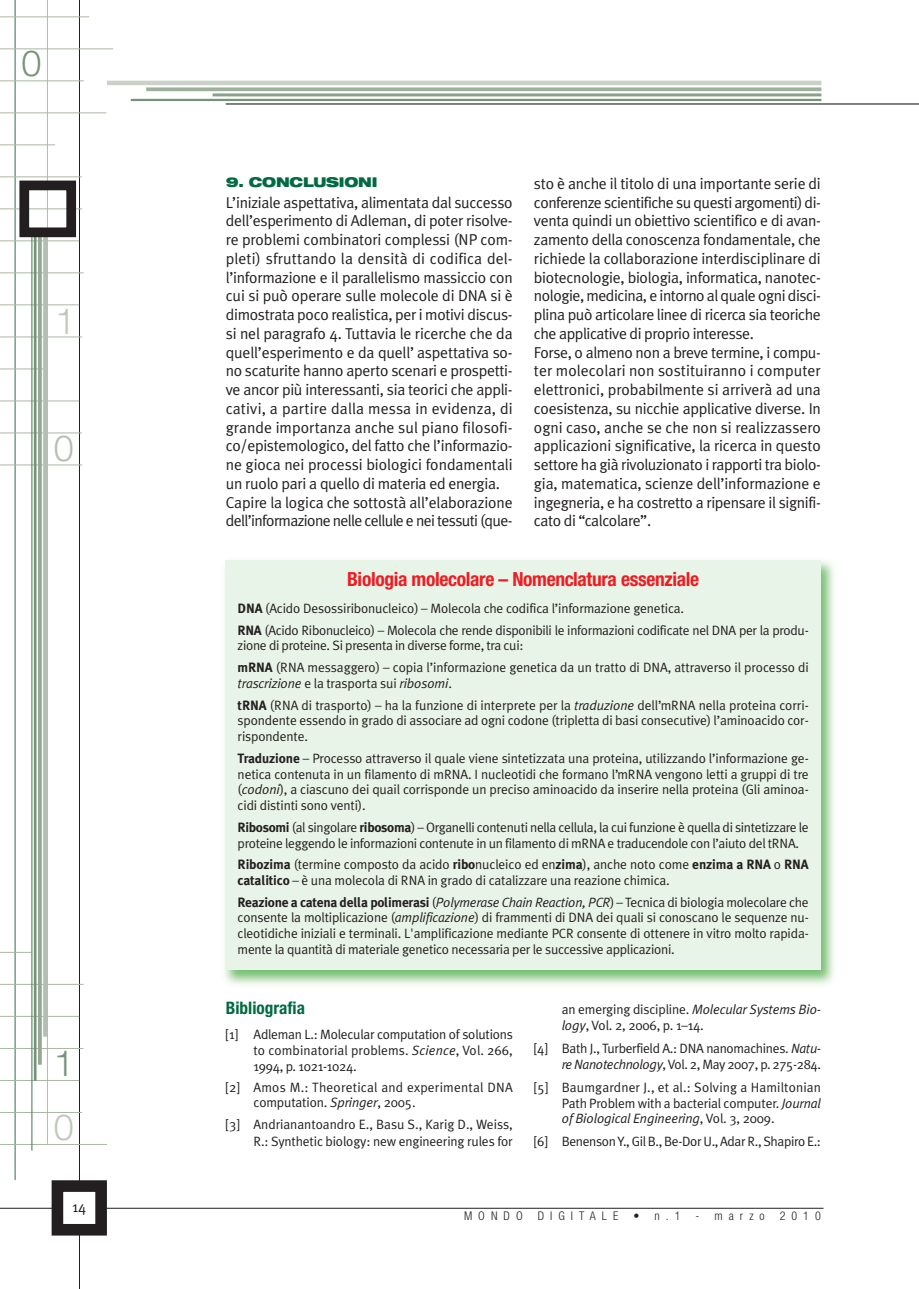
<style>
.page{position:relative;width:919px;height:1289px;background:#fff}
.page>*{position:absolute;margin:0;border:0;box-sizing:border-box;transform-origin:0 0}
.t1{font:300 36px "Helvetica Neue";color:#c0c8bc}
.t2{font:300 36px "Helvetica Neue";color:#769379}
.t3{font:300 36px "Helvetica Neue";color:#b4bfb1}
.t4{font:700 condensed 19.5px "Helvetica Neue";letter-spacing:-.015em;color:#ee1d23}
.t5{font:700 condensed 17.25px "Helvetica Neue";color:#026a43}
.t6{font:15.75px/18.8px "Meta Plus Normal";letter-spacing:-.02em;color:#231f20}
.t7{font:15px "Meta Plus Normal";color:#231f20}
.t8{font:13.5px/15.8px "Meta Plus Normal";letter-spacing:-.01em;color:#231f20}
.t9{font:13.5px/15.8px "Meta Plus Normal";letter-spacing:.015em;color:#231f20}
.t10{font:900 expanded 13.5px "Helvetica Neue";letter-spacing:-.02em;color:#026a43}
.t11{font:300 condensed 12px "Helvetica Neue";letter-spacing:.505em;color:#231f20}
.s1{font-family:"Meta Plus";font-weight:700}
.s2{font-style:italic}
</style>
<div class="page">
<hr style="left:47px;top:0;width:1px;height:1143px;background:#b4bfb1">
<hr style="left:0;top:1207px;width:823px;height:1px;background:#231f20">
<hr style="left:107px;top:81px;width:714px;height:4px;background:#cad2c8">
<svg style="left:146px;top:87px;width:675px;height:4px;background:#a9b8a7"></svg>
<hr style="left:131px;top:99px;width:690px;height:2px;background:#769379">
<hr style="left:15px;top:0;width:1px;height:1179px;background:#2c724d">
<hr style="left:79px;top:0;width:1px;height:1288px;background:#231f20">
<hr style="left:0;top:17px;width:89px;height:1px;background:#aab7a7">
<hr style="left:0;top:48px;width:113px;height:1px;background:#aab7a7">
<hr style="left:0;top:80px;width:84px;height:1px;background:#aab7a7">
<hr style="left:0;top:112px;width:106px;height:1px;background:#aab7a7">
<hr style="left:0;top:144px;width:55px;height:1px;background:#aab7a7">
<hr style="left:0;top:176px;width:82px;height:1px;background:#aab7a7">
<hr style="left:0;top:208px;width:82px;height:1px;background:#aab7a7">
<hr style="left:0;top:240px;width:79px;height:1px;background:#aab7a7">
<hr style="left:0;top:272px;width:84px;height:1px;background:#aab7a7">
<hr style="left:0;top:304px;width:79px;height:1px;background:#aab7a7">
<hr style="left:0;top:336px;width:82px;height:1px;background:#aab7a7">
<hr style="left:0;top:368px;width:44px;height:1px;background:#aab7a7">
<hr style="left:0;top:400px;width:79px;height:1px;background:#aab7a7">
<hr style="left:0;top:432px;width:82px;height:1px;background:#aab7a7">
<hr style="left:0;top:464px;width:82px;height:1px;background:#aab7a7">
<hr style="left:0;top:952px;width:31px;height:1px;background:#aab7a7">
<hr style="left:0;top:984px;width:84px;height:1px;background:#aab7a7">
<hr style="left:0;top:1015px;width:79px;height:1px;background:#aab7a7">
<hr style="left:0;top:1048px;width:83px;height:1px;background:#aab7a7">
<hr style="left:0;top:1080px;width:79px;height:1px;background:#aab7a7">
<hr style="left:0;top:1112px;width:82px;height:1px;background:#aab7a7">
<hr style="left:0;top:1144px;width:107px;height:1px;background:#aab7a7">
<svg style="left:38px;top:237px;width:4px;height:827px;background:#99ac99"></svg>
<hr style="left:34px;top:232px;width:3px;height:848px;background:#769379">
<hr style="left:31px;top:235px;width:1px;height:915px;background:#497c5a">
<div style="left:57px;top:1185px;width:44px;height:44px;background:#fff"></div>
<div style="left:52px;top:1180px;width:55px;height:55px;border:12px solid #231f20"></div>
<hr style="left:226px;top:103px;width:692px;height:2px;background:#57585a">
<div style="left:43px;top:232px;width:5px;height:804px;background:#b4bfb1"></div>
<hr style="left:212px;top:93px;width:609px;height:3px;background:#8aa08a">
<div style="left:19px;top:180px;width:57px;height:57px;border:10px solid #231f20"></div>
<img style="left:224px;top:560px;width:610px;height:425px">
<div style="left:226px;top:560px;width:594px;height:409px;background:#e9f4e8"></div>
<h1 class="t2" style="left:21px;top:51px;width:22px">0</h1>
<h1 class="t1" style="left:55px;top:308px;width:22px">1</h1>
<h1 class="t3" style="left:54px;top:435px;width:22px">0</h1>
<h1 class="t2" style="left:54px;top:1049px;width:22px">1</h1>
<h1 class="t1" style="left:54px;top:1113px;width:22px">0</h1>
<p class="t7" style="left:72px;top:1198px;width:16px">14</p>
<p class="t10" style="left:226px;top:176px;width:153px">9. CONCLUSIONI</p>
<p class="t6" style="left:226px;top:193px;width:288px">L’iniziale aspettativa, alimentata dal successo dell’esperimento di Adleman, di poter risolve&shy;re problemi combinatori complessi (NP com&shy;pleti) sfruttando la densità di codifica del&shy;l’informazione e il parallelismo massiccio con cui si può operare sulle molecole di DNA si è dimostrata poco realistica, per i motivi discus&shy;si nel paragrafo 4. Tuttavia le ricerche che da quell’esperimento e da quell’ aspettativa so&shy;no scaturite hanno aperto scenari e prospetti&shy;ve ancor più interessanti, sia teorici che appli&shy;cativi, a partire dalla messa in evidenza, di grande importanza anche sul piano filosofi&shy;co/epistemologico, del fatto che l’informazio&shy;ne gioca nei processi biologici fondamentali un ruolo pari a quello di materia ed energia.<br>Capire la logica che sottostà all’elaborazione dell’informazione nelle cellule e nei tessuti (que-</p>
<p class="t6" style="left:534px;top:174px;width:288px">sto è anche il titolo di una importante serie di conferenze scientifiche su questi argomenti) di&shy;venta quindi un obiettivo scientifico e di avan&shy;zamento della conoscenza fondamentale, che richiede la collaborazione interdisciplinare di biotecnologie, biologia, informatica, nanotec&shy;nologie, medicina, e intorno al quale ogni disci&shy;plina può articolare linee di ricerca sia teoriche che applicative di proprio interesse.<br>Forse, o almeno non a breve termine, i compu&shy;ter molecolari non sostituiranno i computer elettronici, probabilmente si arriverà ad una coesistenza, su nicchie applicative diverse. In ogni caso, anche se che non si realizzassero applicazioni significative, la ricerca in questo settore ha già rivoluzionato i rapporti tra biolo&shy;gia, matematica, scienze dell’informazione e ingegneria, e ha costretto a ripensare il signifi&shy;cato di “calcolare”.</p>
<h2 class="t4" style="left:347px;top:572px;width:353px">Biologia molecolare – Nomenclatura essenziale</h2>
<p class="t8" style="left:238px;top:597px;width:572px;line-height:21.8px"><span class="s1">DNA</span> (Acido Desossiribonucleico) – Molecola che codifica l’informazione genetica.<br><span class="s1">RNA</span> (Acido Ribonucleico) – Molecola che rende disponibili le informazioni codificate nel DNA per la produ-</p>
<p class="t8" style="left:238px;top:634px;width:572px;line-height:21.8px">zione di proteine. Si presenta in diverse forme, tra cui:<br><span class="s1">mRNA</span> (RNA messaggero) – copia l’informazione genetica da un tratto di DNA, attraverso il processo di</p>
<p class="t8" style="left:238px;top:672px;width:572px;line-height:21.8px"><span class="s2">trascrizione</span> e la trasporta sui <span class="s2">ribosomi</span>.<br><span class="s1">tRNA</span> (RNA di trasporto) – ha la funzione di interprete per la <span class="s2">traduzione</span> dell’mRNA nella proteina corri-</p>
<p class="t8" style="left:238px;top:712px;width:572px">spondente essendo in grado di associare ad ogni codone (tripletta di basi consecutive) l’aminoacido cor&shy;rispondente.</p>
<p class="t8" style="left:238px;top:750px;width:572px;text-align:justify"><span class="s1">Traduzione</span> – Processo attraverso il quale viene sintetizzata una proteina, utilizzando l’informazione ge&shy;netica contenuta in un filamento di mRNA. I nucleotidi che formano l’mRNA vengono letti a gruppi di tre (<span class="s2">codoni</span>), a ciascuno dei quail corrisponde un preciso aminoacido da inserire nella proteina (Gli aminoa&shy;cidi distinti sono venti).</p>
<p class="t8" style="left:238px;top:819px;width:572px"><span class="s1">Ribosomi</span> (al singolare <span class="s1">ribosoma</span>) – Organelli contenuti nella cellula, la cui funzione è quella di sintetizzare le proteine leggendo le informazioni contenute in un filamento di mRNA e traducendole con l’aiuto del tRNA.</p>
<p class="t8" style="left:238px;top:856px;width:572px"><span class="s1">Ribozima</span> (termine composto da acido <span class="s1">ribo</span>nucleico ed en<span class="s1">zima</span>), anche noto come <span class="s1">enzima a RNA</span> o <span class="s1">RNA catalitico</span> – è una molecola di RNA in grado di catalizzare una reazione chimica.</p>
<p class="t8" style="left:238px;top:894px;width:572px;text-align:justify"><span class="s1">Reazione a catena della polimerasi</span> (<span class="s2">Polymerase Chain Reaction, PCR</span>) – Tecnica di biologia molecolare che consente la moltiplicazione (<span class="s2">amplificazione</span>) di frammenti di DNA dei quali si conoscano le sequenze nu&shy;cleotidiche iniziali e terminali. L'amplificazione mediante PCR consente di ottenere in vitro molto rapida&shy;mente la quantità di materiale genetico necessaria per le successive applicazioni.</p>
<p class="t5" style="left:226px;top:1001px;width:81px">Bibliografia</p>
<p class="t8" style="left:253px;top:1026px;width:261px;text-align:justify;text-indent:-28px">[1] Adleman L.: Molecular computation of solutions to combinatorial problems. <span class="s2">Science</span>, Vol. 266, 1994, p. 1021-1024.</p>
<p class="t9" style="left:253px;top:1079px;width:261px;text-indent:-28px">[2] Amos M.: Theoretical and experimental DNA computation. <span class="s2">Springer</span>, 2005.</p>
<p class="t8" style="left:226px;top:1116px;width:288px;line-height:16.5px;text-align:right">[3] Andrianantoandro E., Basu S., Karig D., Weiss,<br>R.: Synthetic biology: new engineering rules for</p>
<p class="t8" style="left:561px;top:1001px;width:261px">an emerging discipline. <span class="s2">Molecular Systems Bio&shy;logy</span>, Vol. 2, 2006, p. 1–14.</p>
<p class="t8" style="left:534px;top:1040px;width:288px;text-align:right">[4] Bath J., Turberfield A.: DNA nanomachines. <span class="s2">Natu&shy;re Nanotechnology</span>,Vol. 2, May 2007, p. 275-284.</p>
<p class="t8" style="left:561px;top:1079px;width:261px;text-align:justify;text-indent:-28px">[5] Baumgardner J., et al.: Solving a Hamiltonian Path Problem with a bacterial computer. <span class="s2">Journal of Biological Engineering</span>, Vol. 3, 2009.</p>
<p class="t8" style="left:534px;top:1132px;width:288px">[6] BenensonY., Gil B., Be-Dor U., Adar R., Shapiro E.:</p>
<p class="t11" style="left:464px;top:1211px;width:358px">MONDO DIGITALE • n.1 - marzo 2010</p>
</div>
